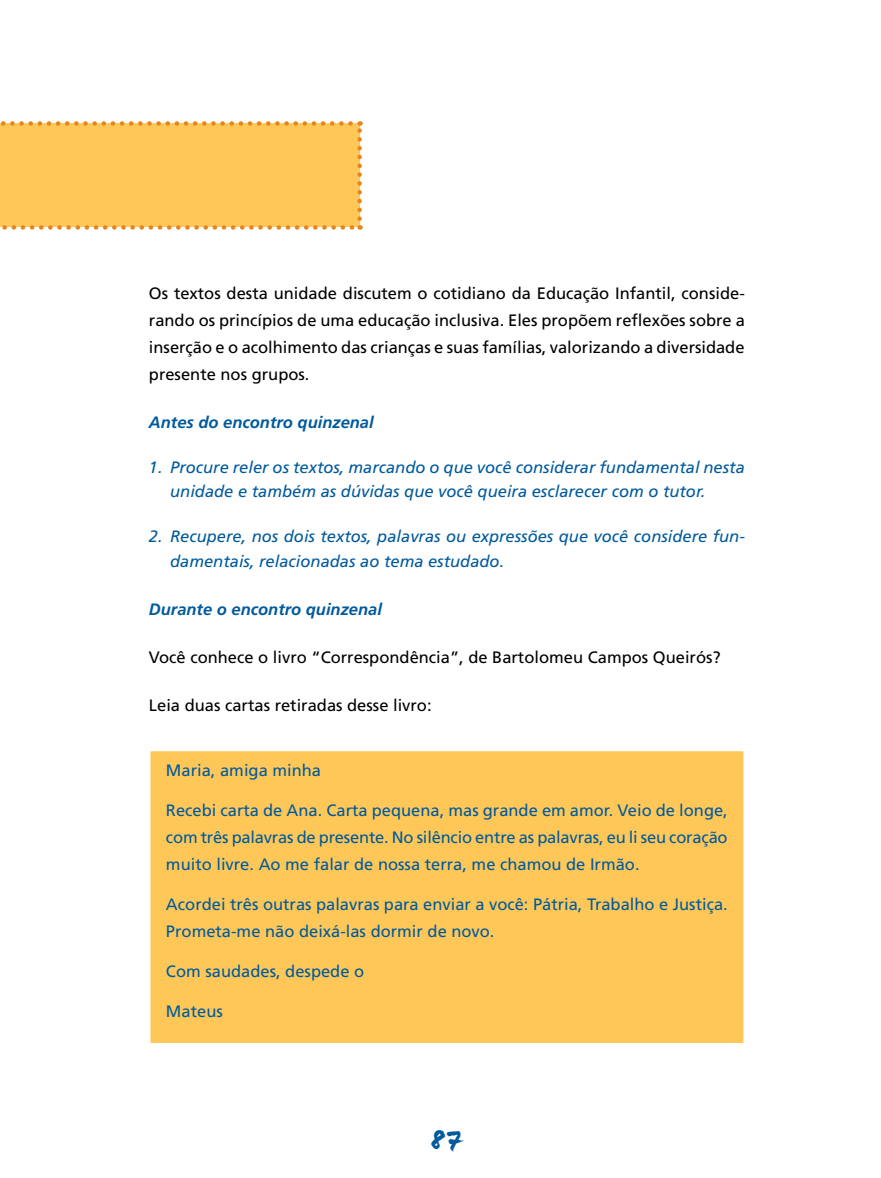
<style>
.page{position:relative;width:881px;height:1178px;background:#fff}
.page>*{position:absolute;margin:0;border:0;box-sizing:border-box;transform-origin:0 0}
.t1{font:27px "Flood";color:#005a9c}
.t2{font:16.5px/27px "Frutiger";color:#005a9c;text-align:justify}
.t3{font:16.5px/27px "Frutiger";color:#000;text-align:justify}
.t4{font:italic 16.5px/24px "Frutiger";color:#005a9c}
.t5{font:italic 700 16.5px "Frutiger";color:#005a9c}
</style>
<div class="page">
<div style="left:149px;top:750px;width:595px;height:294px;background:#ffc758;border:2px solid #fff"></div>
<div style="left:0;top:123px;width:359px;height:104px;background:#ffc758"></div>
<svg style="left:2px;top:225px;width:358px;height:5px"></svg>
<svg style="left:357px;top:121px;width:5px;height:98px"></svg>
<svg style="left:1px;top:121px;width:349px;height:5px"></svg>
<p class="t3" style="left:149px;top:280px;width:597px">Os textos desta unidade discutem o cotidiano da Educação Infantil, conside&shy;rando os princípios de uma educação inclusiva. Eles propõem reflexões sobre a inserção e o acolhimento das crianças e suas famílias, valorizando a diversidade presente nos grupos.</p>
<p class="t5" style="left:149px;top:413px;width:226px">Antes do encontro quinzenal</p>
<p class="t4" style="left:170px;top:456px;width:576px;text-indent:-21px">1. Procure reler os textos, marcando o que você considerar fundamental nesta unidade e também as dúvidas que você queira esclarecer com o tutor.</p>
<p class="t4" style="left:170px;top:525px;width:576px;text-indent:-21px">2. Recupere, nos dois textos, palavras ou expressões que você considere fun&shy;damentais, relacionadas ao tema estudado.</p>
<p class="t5" style="left:149px;top:599px;width:234px">Durante o encontro quinzenal</p>
<p class="t3" style="left:149px;top:644px;width:573px">Você conhece o livro “Correspondência”, de Bartolomeu Campos Queirós?</p>
<p class="t3" style="left:149px;top:692px;width:284px">Leia duas cartas retiradas desse livro:</p>
<p class="t2" style="left:166px;top:757px;width:156px">Maria, amiga minha</p>
<p class="t2" style="left:166px;top:797px;width:563px">Recebi carta de Ana. Carta pequena, mas grande em amor. Veio de longe, com três palavras de presente. No silêncio entre as palavras, eu li seu coração muito livre. Ao me falar de nossa terra, me chamou de Irmão.</p>
<p class="t2" style="left:166px;top:891px;width:563px">Acordei três outras palavras para enviar a você: Pátria, Trabalho e Justiça.<br>Prometa-me não deixá-las dormir de novo.</p>
<p class="t2" style="left:166px;top:957px;width:200px">Com saudades, despede o</p>
<p class="t2" style="left:166px;top:997px;width:58px">Mateus</p>
<h1 class="t1" style="left:430px;top:1123px;width:34px">87</h1>
</div>
